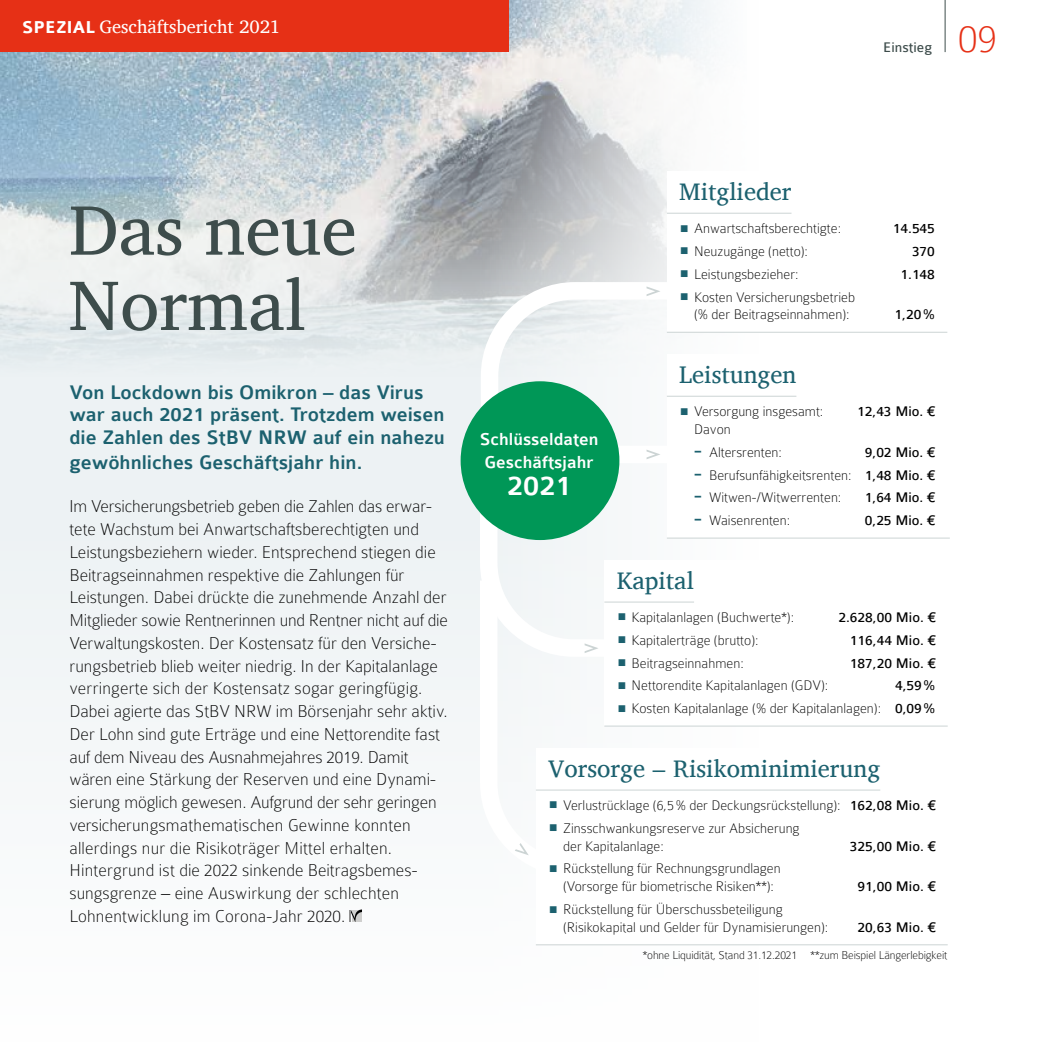
<style>
.page{position:relative;width:1042px;height:1042px;background:#edf2f4}
.page>*{position:absolute;margin:0;border:0;box-sizing:border-box;transform-origin:0 0}
.t1{font:71.75px/75.2px "Charis SIL";color:#3e4d4c}
.t2{font:100 42px "Colaborate";color:#e63016}
.t3{font:500 29.75px "Colaborate";color:#fff}
.t4{font:24.5px "Charis SIL";color:#1c616f}
.t5{font:500 21px/23.3px "Colaborate";color:#1c616f}
.t6{font:100 18.38px/22.8px "Colaborate";color:#000}
.t7{font:18.38px "Charis SIL";color:#fff}
.t8{font:500 18.38px/22.8px "Colaborate";color:#fff}
.t9{font:100 14.88px/17.8px "Colaborate";color:#000}
.t10{font:14.88px "Colaborate";color:#000}
.t11{font:14.88px "Colaborate";color:#3e4d4c}
.t12{font:100 12.25px "Colaborate";letter-spacing:-.01em;color:#000}
.s1{font-family:"Colaborate";font-weight:700}
.s2{color:#1c616f}
.s3{font-weight:400;font-size:22.75px;color:#1c616f}
.s4{font-weight:400}
</style>
<div class="page">
<img style="left:0;top:52px;width:480px;height:363px">
<svg style="left:480px;top:0;width:562px;height:512px;fill:#fff"></svg>
<div style="left:0;top:512px;width:1042px;height:530px;background:#fff"></div>
<hr style="left:944px;top:0;width:1px;height:52px;background:#3e4d4c">
<div style="left:0;top:0;width:508px;height:52px;background:#e63016"></div>
<svg style="left:481px;top:282px;width:213px;height:205px"></svg>
<svg style="left:349px;top:909px;width:13px;height:13px"></svg>
<div style="left:507px;top:446px;width:185px;height:17px;background:#fff"></div>
<div style="left:461px;top:381px;width:158px;height:159px;background:#009757;border-radius:50%"></div>
<div style="left:667px;top:171px;width:280px;height:161px;background:#fff"></div>
<hr style="left:667px;top:213px;width:124px;height:1px;background:#ccd4d4">
<hr style="left:667px;top:332px;width:280px;height:1px;background:#ccd4d4">
<div style="left:667px;top:354px;width:280px;height:184px;background:#fff"></div>
<hr style="left:667px;top:396px;width:129px;height:1px;background:#ccd4d4">
<hr style="left:667px;top:538px;width:283px;height:1px;background:#ccd4d4">
<hr style="left:604px;top:601px;width:90px;height:1px;background:#ccd4d4">
<hr style="left:604px;top:725px;width:343px;height:1px;background:#ccd4d4">
<hr style="left:536px;top:789px;width:344px;height:1px;background:#ccd4d4">
<hr style="left:536px;top:944px;width:411px;height:1px;background:#ccd4d4">
<svg style="left:646px;top:286px;width:14px;height:10px"></svg>
<svg style="left:646px;top:450px;width:14px;height:9px"></svg>
<svg style="left:480px;top:475px;width:149px;height:380px"></svg>
<p class="t7" style="left:22px;top:16px;width:260px"><span class="s1">SPEZIAL</span> Geschäftsbericht 2021</p>
<p class="t11" style="left:883px;top:39px;width:50px">Einstieg</p>
<h2 class="t2" style="left:958px;top:17px;width:40px">09</h2>
<h1 class="t1" style="left:68px;top:192px;width:290px">Das neue<br>Normal</h1>
<p class="t5" style="left:69px;top:381px;width:377px">Von Lockdown bis Omikron – das Virus war auch 2021 präsent. Trotzdem weisen die Zahlen des StBV NRW auf ein nahezu gewöhnliches Geschäftsjahr hin.</p>
<p class="t6" style="left:69px;top:495px;width:380px">Im Versicherungsbetrieb geben die Zahlen das erwar&shy;tete Wachstum bei Anwartschaftsberechtigten und Leistungsbeziehern wieder. Entsprechend stiegen die Beitragseinnahmen respektive die Zahlungen für Leistungen. Dabei drückte die zunehmende Anzahl der Mitglieder sowie Rentnerinnen und Rentner nicht auf die Verwaltungskosten. Der Kostensatz für den Versiche&shy;rungsbetrieb blieb weiter niedrig. In der Kapitalanlage verringerte sich der Kostensatz sogar geringfügig.<br>Dabei agierte das StBV NRW im Börsenjahr sehr aktiv.<br>Der Lohn sind gute Erträge und eine Nettorendite fast auf dem Niveau des Ausnahmejahres 2019. Damit wären eine Stärkung der Reserven und eine Dynami&shy;sierung möglich gewesen. Aufgrund der sehr geringen versicherungsmathematischen Gewinne konnten allerdings nur die Risikoträger Mittel erhalten.<br>Hintergrund ist die 2022 sinkende Beitragsbemes&shy;sungsgrenze – eine Auswirkung der schlechten Lohnentwicklung im Corona-Jahr 2020.</p>
<p class="t8" style="left:480px;top:428px;width:120px">Schlüsseldaten<br>Geschäftsjahr</p>
<h3 class="t3" style="left:507px;top:470px;width:66px">2021</h3>
<h3 class="t4" style="left:679px;top:178px;width:114px">Mitglieder</h3>
<p class="t9" style="left:679px;top:219px;width:163px"><span class="s2">▪</span> Anwartschaftsberechtigte:</p>
<p class="t10" style="left:893px;top:221px;width:44px">14.545</p>
<p class="t9" style="left:679px;top:242px;width:130px"><span class="s2">▪</span> Neuzugänge (netto):</p>
<p class="t10" style="left:912px;top:243px;width:24px">370</p>
<p class="t9" style="left:679px;top:265px;width:121px"><span class="s2">▪</span> Leistungsbezieher:</p>
<p class="t10" style="left:900px;top:266px;width:36px">1.148</p>
<p class="t9" style="left:694px;top:288px;width:162px;text-indent:-15px"><span class="s2">▪</span> Kosten Versicherungsbetrieb (% der Beitragseinnahmen):</p>
<p class="t10" style="left:894px;top:307px;width:42px">1,20%</p>
<h3 class="t4" style="left:679px;top:361px;width:119px">Leistungen</h3>
<p class="t9" style="left:679px;top:402px;width:146px"><span class="s2">▪</span> Versorgung insgesamt:</p>
<p class="t10" style="left:857px;top:404px;width:79px">12,43 Mio. ¤</p>
<p class="t9" style="left:694px;top:420px;width:38px">Davon</p>
<p class="t9" style="left:694px;top:443px;width:89px"><span class="s3">-</span> Altersrenten:</p>
<p class="t10" style="left:865px;top:444px;width:72px">9,02 Mio. ¤</p>
<p class="t9" style="left:694px;top:466px;width:242px"><span class="s3">-</span> Berufsunfähigkeitsrenten: <span class="s4">1,48 Mio. ¤</span></p>
<p class="t9" style="left:694px;top:489px;width:149px"><span class="s3">-</span> Witwen-/Witwerrenten:</p>
<p class="t10" style="left:865px;top:490px;width:72px">1,64 Mio. ¤</p>
<p class="t9" style="left:694px;top:511px;width:98px"><span class="s3">-</span> Waisenrenten:</p>
<p class="t10" style="left:865px;top:513px;width:72px">0,25 Mio. ¤</p>
<h3 class="t4" style="left:617px;top:566px;width:79px">Kapital</h3>
<p class="t9" style="left:617px;top:608px;width:179px"><span class="s2">▪</span> Kapitalanlagen (Buchwerte*):</p>
<p class="t10" style="left:838px;top:609px;width:98px">2.628,00 Mio. ¤</p>
<p class="t9" style="left:617px;top:631px;width:143px"><span class="s2">▪</span> Kapitalerträge (brutto):</p>
<p class="t10" style="left:850px;top:632px;width:87px">116,44 Mio. ¤</p>
<p class="t9" style="left:617px;top:654px;width:128px"><span class="s2">▪</span> Beitragseinnahmen:</p>
<p class="t10" style="left:850px;top:655px;width:87px">187,20 Mio. ¤</p>
<p class="t9" style="left:617px;top:677px;width:213px"><span class="s2">▪</span> Nettorendite Kapitalanlagen (GDV):</p>
<p class="t10" style="left:895px;top:678px;width:42px">4,59%</p>
<p class="t9" style="left:617px;top:699px;width:320px"><span class="s2">▪</span> Kosten Kapitalanlage (% der Kapitalanlagen): <span class="s4">0,09%</span></p>
<h3 class="t4" style="left:548px;top:754px;width:333px">Vorsorge ‒ Risikominimierung</h3>
<p class="t9" style="left:548px;top:796px;width:388px"><span class="s2">▪</span> Verlustrücklage (6,5% der Deckungsrückstellung): <span class="s4">162,08 Mio. ¤</span></p>
<p class="t9" style="left:563px;top:819px;width:238px;text-indent:-15px"><span class="s2">▪</span> Zinsschwankungsreserve zur Absicherung der Kapitalanlage:</p>
<p class="t10" style="left:850px;top:838px;width:87px">325,00 Mio. ¤</p>
<p class="t9" style="left:548px;top:860px;width:234px;text-align:center"><span class="s2">▪</span> Rückstellung für Rechnungsgrundlagen (Vorsorge für biometrische Risiken**):</p>
<p class="t9" style="left:563px;top:900px;width:267px;text-indent:-15px"><span class="s2">▪</span> Rückstellung für Überschussbeteiligung (Risikokapital und Gelder für Dynamisierungen):</p>
<p class="t10" style="left:857px;top:879px;width:79px">91,00 Mio. ¤</p>
<p class="t10" style="left:857px;top:919px;width:79px">20,63 Mio. ¤</p>
<p class="t12" style="left:643px;top:949px;width:306px">*ohne Liquidität, Stand 31.12.2021 **zum Beispiel Längerlebigkeit</p>
</div>
